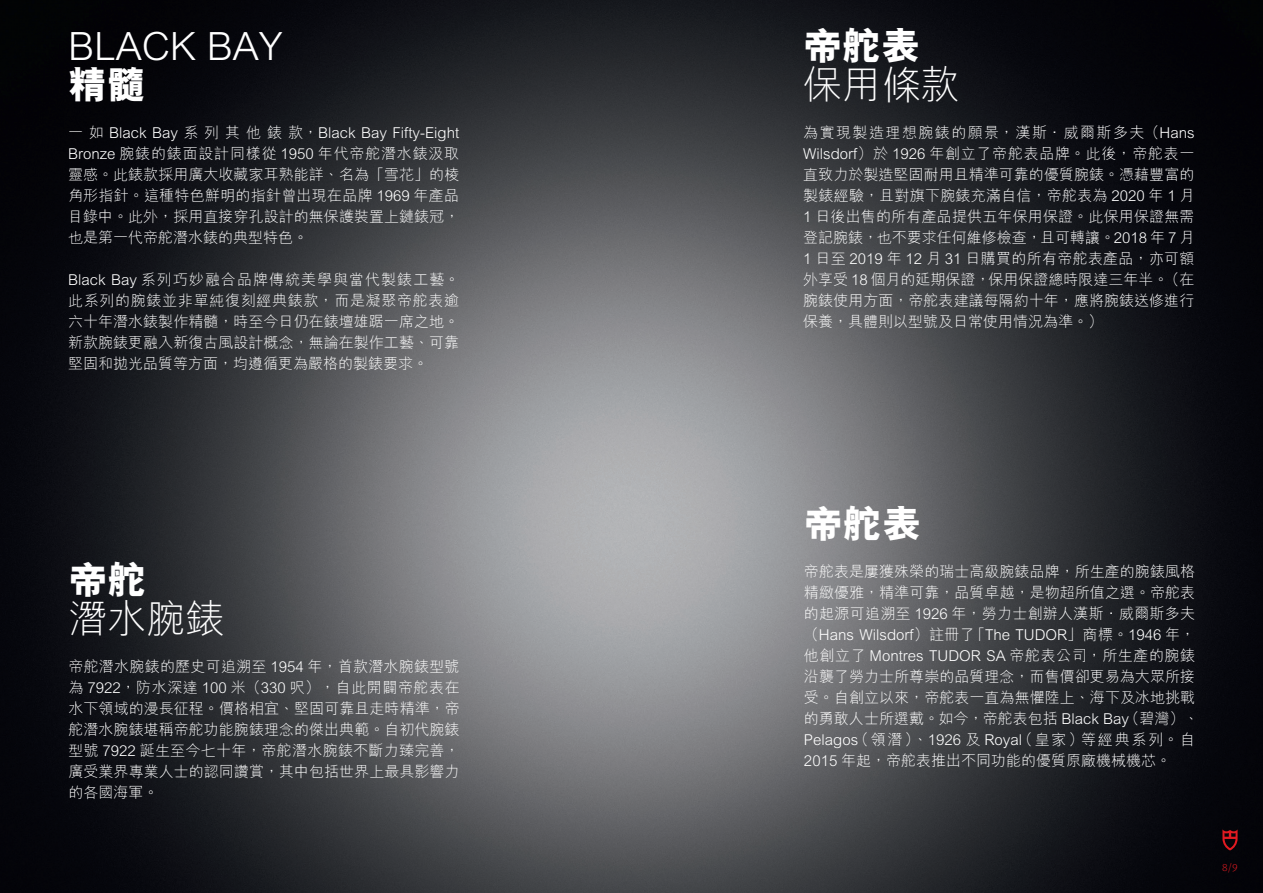
<style>
.page{position:relative;width:1263px;height:893px;background:#fff}
.page>*{position:absolute;margin:0;border:0;box-sizing:border-box;transform-origin:0 0}
.TC_-_Subheading_-_Li{font:300 39px "M Hei HK";color:#fff}
.TC_-_Subheading_-_Bo{font:800 39px "M Hei HK";color:#fff}
.TC_-_Body{font:300 15px/21px "M Hei HK";letter-spacing:.005em;color:#fff;text-align:justify}
.t1{font:300 10.5px "Meta Pro";color:#e21a21}
</style>
<div class="page">
<img style="left:0;top:0;width:1263px;height:893px">
<svg style="left:1222px;top:829px;width:15px;height:21px"></svg>
<p class="TC_-_Subheading_-_Li" style="left:68px;top:19px;width:216px">BLACK BAY</p>
<p class="TC_-_Subheading_-_Bo" style="left:68px;top:59px;width:79px">精髓</p>
<p class="TC_-_Body" style="left:68px;top:121px;width:393px">一如 Black Bay 系列其他錶款，Black Bay Fifty-Eight Bronze 腕錶的錶面設計同樣從 1950 年代帝舵潛水錶汲取靈感。此錶款採用廣大收藏家耳熟能詳、名為「雪花」的棱角形指針。這種特色鮮明的指針曾出現在品牌 1969 年產品目錄中。此外，採用直接穿孔設計的無保護裝置上鏈錶冠，也是第一代帝舵潛水錶的典型特色。</p>
<p class="TC_-_Body" style="left:68px;top:268px;width:393px">Black Bay 系列巧妙融合品牌傳統美學與當代製錶工藝。此系列的腕錶並非單純復刻經典錶款，而是凝聚帝舵表逾六十年潛水錶製作精髓，時至今日仍在錶壇雄踞一席之地。新款腕錶更融入新復古風設計概念，無論在製作工藝、可靠堅固和拋光品質等方面，均遵循更為嚴格的製錶要求。</p>
<p class="TC_-_Subheading_-_Bo" style="left:68px;top:554px;width:79px">帝舵</p>
<p class="TC_-_Subheading_-_Li" style="left:68px;top:591px;width:157px">潛水腕錶</p>
<p class="TC_-_Body" style="left:68px;top:655px;width:393px">帝舵潛水腕錶的歷史可追溯至 1954 年，首款潛水腕錶型號為 7922，防水深達 100 米（330 呎），自此開闢帝舵表在水下領域的漫長征程。價格相宜、堅固可靠且走時精準，帝舵潛水腕錶堪稱帝舵功能腕錶理念的傑出典範。自初代腕錶型號 7922 誕生至今七十年，帝舵潛水腕錶不斷力臻完善，廣受業界專業人士的認同讚賞，其中包括世界上最具影響力的各國海軍。</p>
<p class="TC_-_Subheading_-_Bo" style="left:803px;top:20px;width:118px">帝舵表</p>
<p class="TC_-_Subheading_-_Li" style="left:803px;top:58px;width:157px">保用條款</p>
<p class="TC_-_Body" style="left:803px;top:121px;width:393px">為實現製造理想腕錶的願景，漢斯．威爾斯多夫（Hans Wilsdorf）於 1926 年創立了帝舵表品牌。此後，帝舵表一直致力於製造堅固耐用且精準可靠的優質腕錶。憑藉豐富的製錶經驗，且對旗下腕錶充滿自信，帝舵表為 2020 年 1 月1 日後出售的所有產品提供五年保用保證。此保用保證無需登記腕錶，也不要求任何維修檢查，且可轉讓。2018 年 7 月1 日至 2019 年 12 月 31 日購買的所有帝舵表產品，亦可額外享受 18 個月的延期保證，保用保證總時限達三年半。（在腕錶使用方面，帝舵表建議每隔約十年，應將腕錶送修進行保養，具體則以型號及日常使用情況為準。）</p>
<p class="TC_-_Subheading_-_Bo" style="left:804px;top:498px;width:118px">帝舵表</p>
<p class="TC_-_Body" style="left:804px;top:560px;width:396px;text-align:left">帝舵表是屢獲殊榮的瑞士高級腕錶品牌，所生產的腕錶風格精緻優雅，精準可靠，品質卓越，是物超所值之選。帝舵表的起源可追溯至 1926 年，勞力士創辦人漢斯．威爾斯多夫（Hans Wilsdorf）註冊了「The TUDOR」商標。1946 年，他創立了 Montres TUDOR SA 帝舵表公司，所生產的腕錶沿襲了勞力士所尊崇的品質理念，而售價卻更易為大眾所接受。自創立以來，帝舵表一直為無懼陸上、海下及冰地挑戰的勇敢人士所選戴。如今，帝舵表包括 Black Bay（碧灣）、Pelagos（領潛）、1926 及 Royal（皇家）等經典系列。自2015 年起，帝舵表推出不同功能的優質原廠機械機芯。</p>
<p class="t1" style="left:1222px;top:860px;width:17px">8/9</p>
</div>
